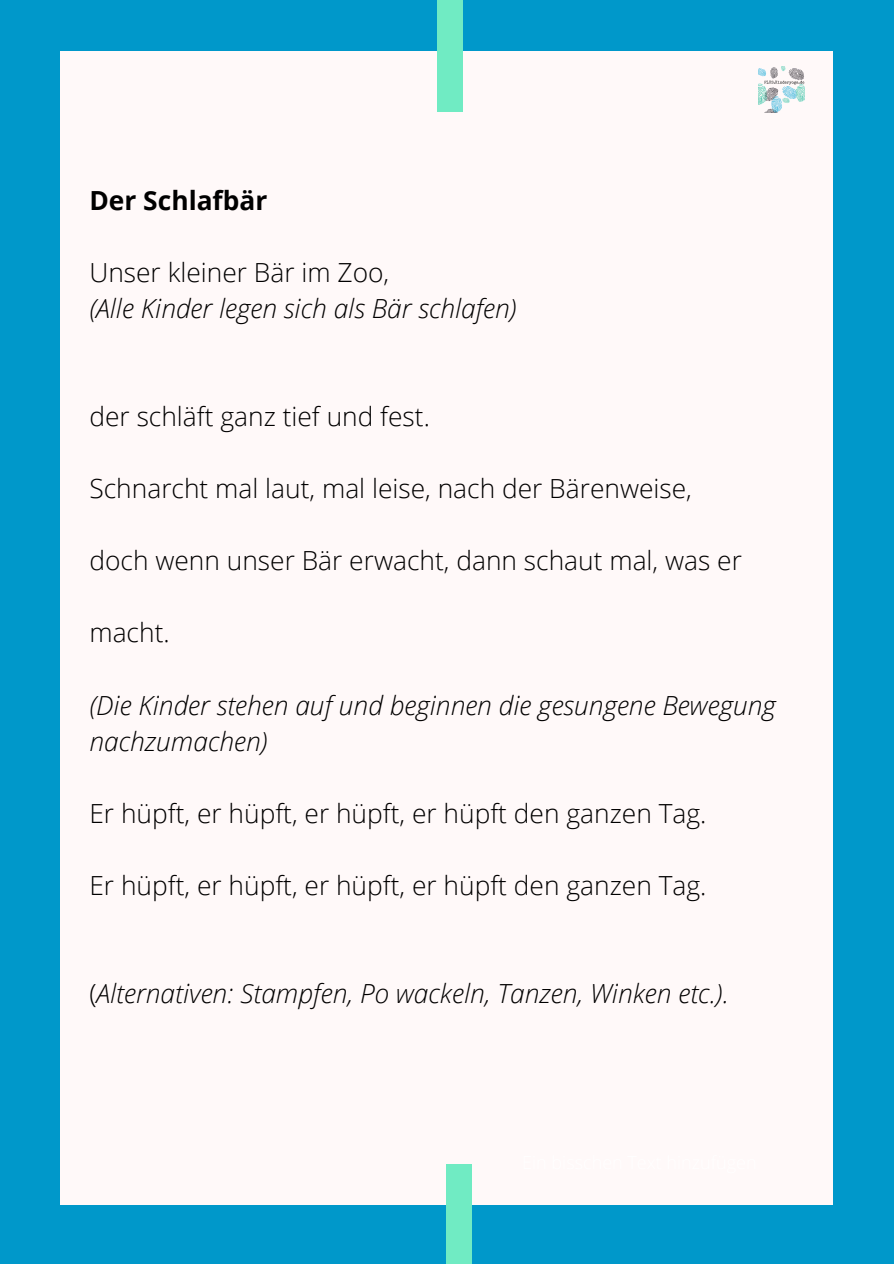
<style>
.page{position:relative;width:894px;height:1264px;background:#fff}
.page>*{position:absolute;margin:0;border:0;box-sizing:border-box;transform-origin:0 0}
.t1{font:300 26.25px "Open Sans";color:#000}
.t2{font:italic 300 26.25px/36px "Open Sans";color:#000}
.t3{font:700 26.25px "Open Sans";color:#000}
.s1{font-style:normal}
</style>
<div class="page">
<div style="left:0;top:0;width:893px;height:1263px;background:#0098ca"></div>
<div style="left:61px;top:51px;width:771px;height:1153px;background:#fff9f9"></div>
<div style="left:446px;top:1163px;width:25px;height:100px;background:#70ebc3"></div>
<div style="left:437px;top:0;width:25px;height:112px;background:#70ebc3"></div>
<img style="left:758px;top:66px;width:46px;height:46px">
<p class="t3" style="left:89px;top:182px;width:179px">Der Schlafbär</p>
<p class="t1" style="left:89px;top:254px;width:301px">Unser kleiner Bär im Zoo,</p>
<p class="t2" style="left:89px;top:290px;width:428px">(Alle Kinder legen sich als Bär schlafen)</p>
<p class="t1" style="left:89px;top:398px;width:342px">der schläft ganz tief und fest.</p>
<p class="t1" style="left:89px;top:470px;width:603px">Schnarcht mal laut, mal leise, nach der Bärenweise,</p>
<p class="t1" style="left:89px;top:542px;width:653px">doch wenn unser Bär erwacht, dann schaut mal, was er</p>
<p class="t1" style="left:89px;top:614px;width:82px">macht.</p>
<p class="t2" style="left:89px;top:686px;width:687px">(Die Kinder stehen auf und beginnen die gesungene Bewegung nachzumachen)</p>
<p class="t1" style="left:89px;top:794px;width:618px">Er hüpft, er hüpft, er hüpft, er hüpft den ganzen Tag.</p>
<p class="t1" style="left:89px;top:866px;width:618px">Er hüpft, er hüpft, er hüpft, er hüpft den ganzen Tag.</p>
<p class="t2" style="left:89px;top:974px;width:640px"><span class="s1">(</span>Alternativen: Stampfen, Po wackeln, Tanzen, Winken etc.).</p>
</div>
